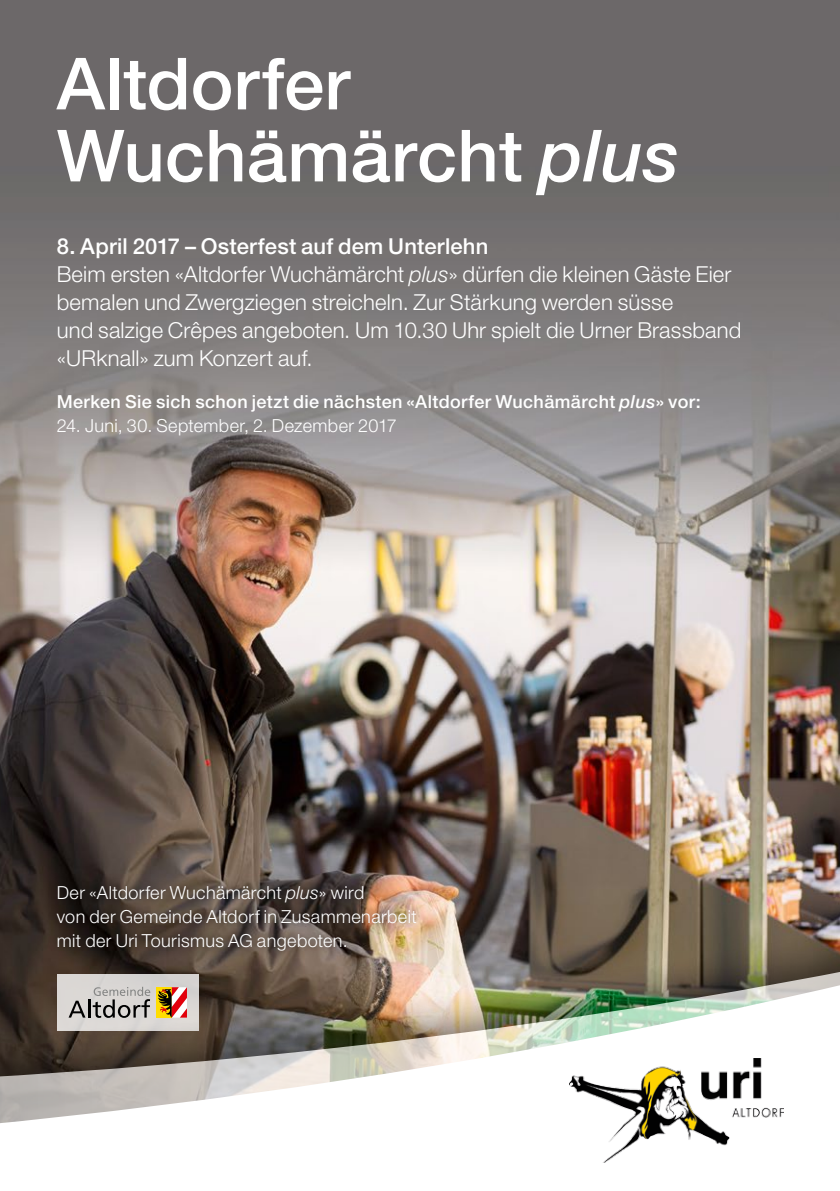
<style>
.page{position:relative;width:840px;height:1191px;background:#fff}
.page>*{position:absolute;margin:0;border:0;box-sizing:border-box;transform-origin:0 0}
.t1{font:500 72px/72px "Helvetica Neue LT Std";letter-spacing:.005em;color:#fff}
.t2{font:300 22px/28px "Helvetica Neue LT Std";letter-spacing:.01em;color:#fff}
.t3{font:300 18px/24px "Helvetica Neue LT Std";letter-spacing:.02em;color:#fff}
.t4{font:500 18px "Helvetica Neue LT Std";letter-spacing:.02em;color:#fff}
.s1{font-family:"Helvetica Neue";font-style:italic}
.s2{font-weight:500}
</style>
<div class="page">
<img style="left:0;top:0;width:839px;height:921px">
<svg style="left:0;top:921px;width:839px;height:46px;background:#6f6254"></svg>
<svg style="left:0;top:967px;width:839px;height:12px;background:#776a5d"></svg>
<img style="left:0;top:979px;width:839px;height:184px">
<img style="left:568px;top:1058px;width:214px;height:104px">
<div style="left:47px;top:875px;width:379px;height:85px;background:#000;opacity:.75"></div>
<h1 class="t1" style="left:57px;top:47px;width:623px">Altdorfer<br>Wuchämärcht <span class="s1">plus</span></h1>
<p class="t2" style="left:57px;top:231px;width:686px"><span class="s2">8. April 2017 – Osterfest auf dem Unterlehn<br></span>Beim ersten «Altdorfer Wuchämärcht <span class="s1">plus</span>» dürfen die kleinen Gäste Eier bemalen und Zwergziegen streicheln. Zur Stärkung werden süsse<br>und salzige Crêpes angeboten. Um 10.30 Uhr spielt die Urner Brassband «URknall» zum Konzert auf.</p>
<p class="t4" style="left:57px;top:391px;width:645px">Merken Sie sich schon jetzt die nächsten «Altdorfer Wuchämärcht <span class="s1">plus</span>» vor:</p>
<p class="t3" style="left:57px;top:413px;width:341px">24. Juni, 30. September, 2. Dezember 2017</p>
<p class="t3" style="left:57px;top:880px;width:361px">Der «Altdorfer Wuchämärcht <span class="s1">plus</span>» wird<br>von der Gemeinde Altdorf in Zusammenarbeit mit der Uri Tourismus AG angeboten.</p>
</div>
